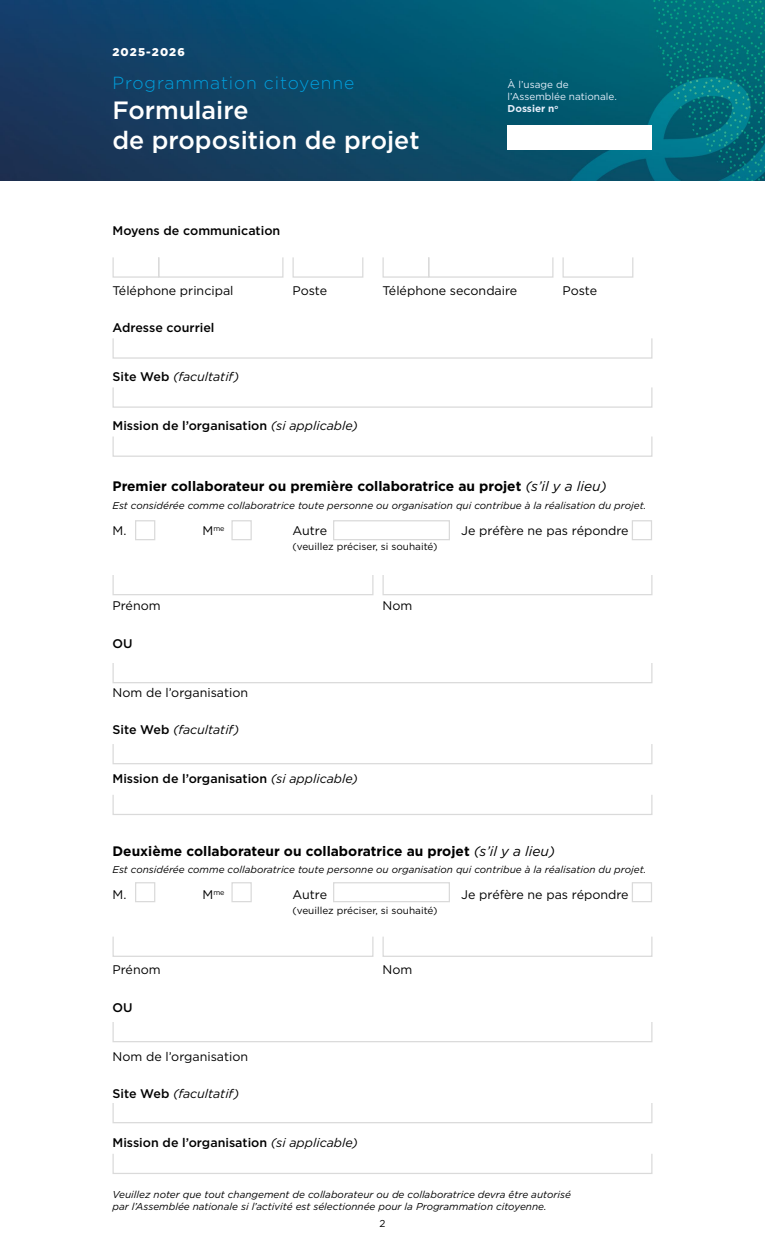
<style>
.page{position:relative;width:765px;height:1260px;background:#fff}
.page>*{position:absolute;margin:0;border:0;box-sizing:border-box;transform-origin:0 0}
.t1{font:500 25px/30px "Gotham";color:#fff}
.t2{font:300 17.5px "Gotham";letter-spacing:.05em;color:#00a0de}
.t3{font:700 13.75px "Gotham";color:#000}
.t4{font:12.5px "Gotham";color:#000}
.t5{font:500 12.5px "Gotham";color:#000}
.t6{font:italic 12.5px "Gotham";color:#000}
.t7{font:900 11.25px "Gotham";letter-spacing:.1em;color:#fff}
.t8{font:italic 10px/12px "Gotham";color:#000}
.t9{font:10px "Gotham";color:#000}
.t10{font:10px/12px "Gotham";color:#e5eefa}
.t11{font:7.25px "Gotham";color:#000}
.s1{font-weight:700}
.s2{font-weight:500;font-style:normal}
.s3{font-weight:400;font-style:italic}
.s4{font-size:12.5px}
</style>
<div class="page">
<img style="left:0;top:0;width:765px;height:180px">
<div style="left:508px;top:125px;width:144px;height:24px;background:#fff"></div>
<div style="left:112px;top:257px;width:47px;height:21px;border:1px solid #dadada"></div>
<div style="left:382px;top:257px;width:47px;height:21px;border:1px solid #dadada"></div>
<div style="left:112px;top:338px;width:540px;height:21px;border:1px solid #dadada"></div>
<div style="left:112px;top:387px;width:540px;height:21px;border:1px solid #dadada"></div>
<div style="left:112px;top:436px;width:540px;height:21px;border:1px solid #dadada"></div>
<div style="left:158px;top:257px;width:125px;height:21px;border:1px solid #dadada"></div>
<div style="left:428px;top:257px;width:125px;height:21px;border:1px solid #dadada"></div>
<div style="left:292px;top:257px;width:71px;height:21px;border:1px solid #dadada"></div>
<div style="left:562px;top:257px;width:71px;height:21px;border:1px solid #dadada"></div>
<div style="left:112px;top:574px;width:262px;height:21px;border:1px solid #dadada"></div>
<div style="left:112px;top:936px;width:262px;height:21px;border:1px solid #dadada"></div>
<div style="left:112px;top:662px;width:540px;height:21px;border:1px solid #dadada"></div>
<div style="left:112px;top:1021px;width:540px;height:21px;border:1px solid #dadada"></div>
<div style="left:112px;top:794px;width:540px;height:21px;border:1px solid #dadada"></div>
<div style="left:112px;top:1153px;width:540px;height:21px;border:1px solid #dadada"></div>
<div style="left:112px;top:743px;width:540px;height:21px;border:1px solid #dadada"></div>
<div style="left:112px;top:1102px;width:540px;height:21px;border:1px solid #dadada"></div>
<div style="left:382px;top:574px;width:270px;height:21px;border:1px solid #dadada"></div>
<div style="left:382px;top:936px;width:270px;height:21px;border:1px solid #dadada"></div>
<div style="left:135px;top:882px;width:20px;height:20px;background:#fff;border:1px solid #dadada"></div>
<div style="left:231px;top:882px;width:21px;height:20px;background:#fff;border:1px solid #dadada"></div>
<div style="left:632px;top:882px;width:20px;height:20px;background:#fff;border:1px solid #dadada"></div>
<div style="left:135px;top:520px;width:20px;height:20px;background:#fff;border:1px solid #dadada"></div>
<div style="left:231px;top:520px;width:21px;height:20px;background:#fff;border:1px solid #dadada"></div>
<div style="left:632px;top:520px;width:20px;height:20px;background:#fff;border:1px solid #dadada"></div>
<div style="left:333px;top:520px;width:117px;height:20px;background:#fff;border:1px solid #dadada"></div>
<div style="left:333px;top:882px;width:117px;height:20px;background:#fff;border:1px solid #dadada"></div>
<p class="t7" style="left:112px;top:44px;width:74px">2025-2026</p>
<h2 class="t2" style="left:112px;top:72px;width:243px">Programmation citoyenne</h2>
<h1 class="t1" style="left:112px;top:95px;width:309px">Formulaire<br>de proposition de projet</h1>
<p class="t5" style="left:112px;top:222px;width:169px">Moyens de communication</p>
<p class="t10" style="left:508px;top:78px;width:111px">À l’usage de l’Assemblée nationale.<br><span class="s1">Dossier n</span><sup>o</sup></p>
<p class="t4" style="left:112px;top:283px;width:123px">Téléphone principal</p>
<p class="t4" style="left:292px;top:283px;width:36px">Poste</p>
<p class="t4" style="left:382px;top:283px;width:136px">Téléphone secondaire</p>
<p class="t4" style="left:562px;top:283px;width:36px">Poste</p>
<p class="t5" style="left:112px;top:320px;width:104px">Adresse courriel</p>
<p class="t6" style="left:112px;top:369px;width:128px"><span class="s2">Site Web</span> (facultatif)</p>
<p class="t5" style="left:112px;top:417px;width:247px">Mission de l’organisation <span class="s3">(si applicable)</span></p>
<h3 class="t3" style="left:112px;top:478px;width:496px">Premier collaborateur ou première collaboratrice au projet <span class="s3">(s’il y a lieu)</span></h3>
<p class="t8" style="left:112px;top:499px;width:535px">Est considérée comme collaboratrice toute personne ou organisation qui contribue à la réalisation du projet.</p>
<p class="t4" style="left:112px;top:523px;width:15px">M.</p>
<p class="t11" style="left:202px;top:524px;width:24px"><span class="s4">M</span>me</p>
<p class="t4" style="left:292px;top:523px;width:36px">Autre</p>
<p class="t4" style="left:461px;top:523px;width:169px">Je préfère ne pas répondre</p>
<p class="t9" style="left:292px;top:540px;width:147px">(veuillez préciser, si souhaité)</p>
<p class="t4" style="left:112px;top:598px;width:50px">Prénom</p>
<p class="t4" style="left:383px;top:598px;width:31px">Nom</p>
<p class="t5" style="left:112px;top:635px;width:22px">OU</p>
<p class="t4" style="left:112px;top:684px;width:137px">Nom de l’organisation</p>
<p class="t6" style="left:112px;top:722px;width:128px"><span class="s2">Site Web</span> (facultatif)</p>
<p class="t5" style="left:112px;top:770px;width:247px">Mission de l’organisation <span class="s3">(si applicable)</span></p>
<h3 class="t3" style="left:112px;top:842px;width:444px">Deuxième collaborateur ou collaboratrice au projet <span class="s3">(s’il y a lieu)</span></h3>
<p class="t8" style="left:112px;top:863px;width:535px">Est considérée comme collaboratrice toute personne ou organisation qui contribue à la réalisation du projet.</p>
<p class="t4" style="left:112px;top:887px;width:15px">M.</p>
<p class="t11" style="left:202px;top:888px;width:24px"><span class="s4">M</span>me</p>
<p class="t4" style="left:292px;top:887px;width:36px">Autre</p>
<p class="t4" style="left:461px;top:887px;width:169px">Je préfère ne pas répondre</p>
<p class="t9" style="left:292px;top:905px;width:147px">(veuillez préciser, si souhaité)</p>
<p class="t4" style="left:112px;top:962px;width:50px">Prénom</p>
<p class="t4" style="left:383px;top:962px;width:31px">Nom</p>
<p class="t5" style="left:112px;top:999px;width:22px">OU</p>
<p class="t4" style="left:112px;top:1048px;width:137px">Nom de l’organisation</p>
<p class="t6" style="left:112px;top:1086px;width:128px"><span class="s2">Site Web</span> (facultatif)</p>
<p class="t5" style="left:112px;top:1134px;width:247px">Mission de l’organisation <span class="s3">(si applicable)</span></p>
<p class="t8" style="left:112px;top:1189px;width:460px">Veuillez noter que tout changement de collaborateur ou de collaboratrice devra être autorisé par l’Assemblée nationale si l’activité est sélectionnée pour la Programmation citoyenne.</p>
<p class="t9" style="left:380px;top:1217px;width:7px">2</p>
</div>
